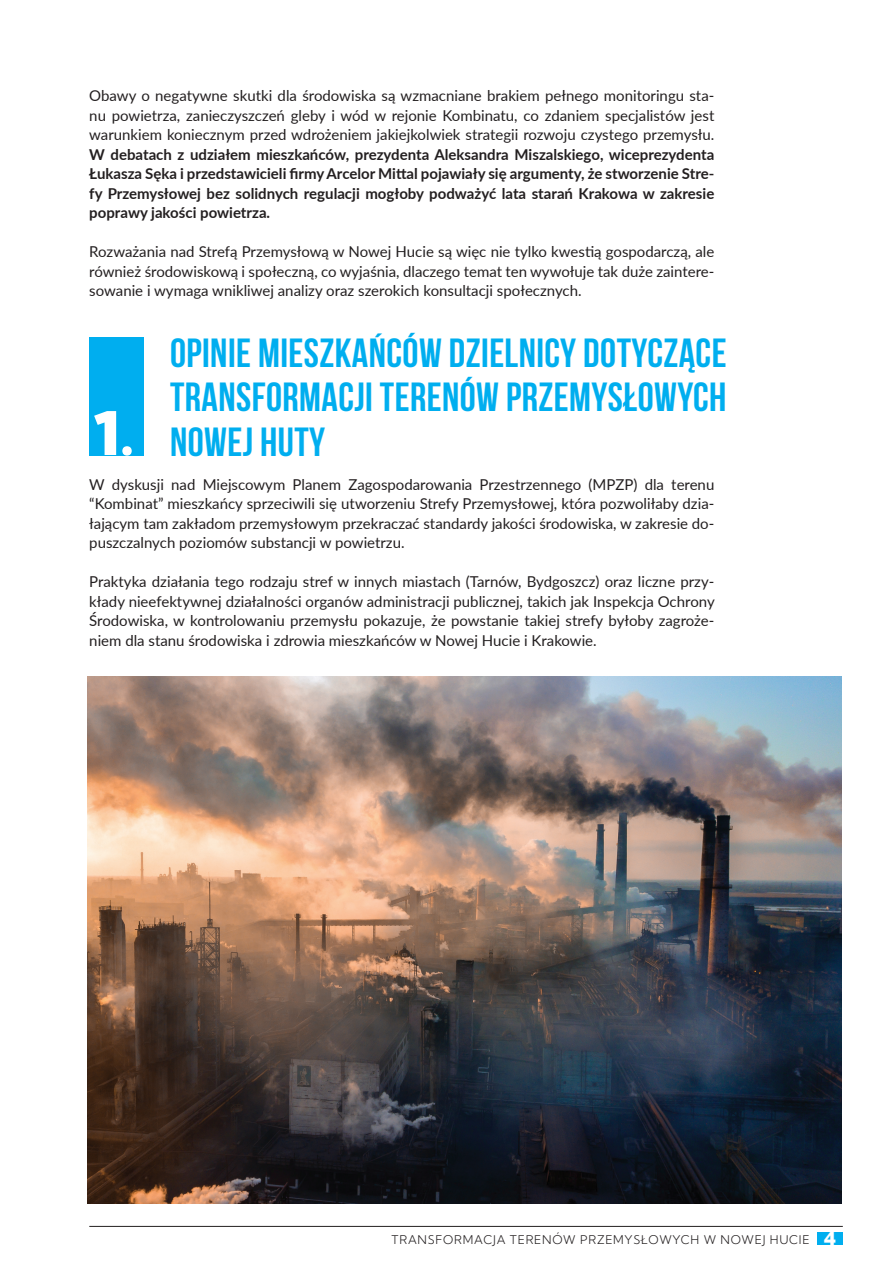
<style>
.page{position:relative;width:893px;height:1263px;background:#fff}
.page>*{position:absolute;margin:0;border:0;box-sizing:border-box;transform-origin:0 0}
.t1{font:900 60px "Kumbh Sans";color:#fff}
.t2{font:700 40.5px/44.2px "Bebas Neue";letter-spacing:.01em;color:#00aeef;text-align:justify}
.t3{font:15px/19.5px "Lato";color:#231f20;text-align:justify}
.t4{font:700 15px/19.5px "Lato";color:#231f20;text-align:justify}
.t5{font:300 12px "Kumbh Sans";letter-spacing:.06em;color:#231f20}
.s1{font-weight:900;font-size:18px;color:#fff}
</style>
<div class="page">
<div style="left:817px;top:1231px;width:26px;height:13px;background:#00aeef"></div>
<hr style="left:89px;top:1226px;width:754px;height:1px;background:#231f20">
<div style="left:89px;top:337px;width:55px;height:119px;background:#00aeef"></div>
<img style="left:88px;top:676px;width:754px;height:527px">
<p class="t3" style="left:89px;top:86px;width:627px">Obawy o negatywne skutki dla środowiska są wzmacniane brakiem pełnego monitoringu sta&shy;nu powietrza, zanieczyszczeń gleby i wód w rejonie Kombinatu, co zdaniem specjalistów jest warunkiem koniecznym przed wdrożeniem jakiejkolwiek strategii rozwoju czystego przemysłu.</p>
<p class="t4" style="left:89px;top:144px;width:627px">W debatach z udziałem mieszkańców, prezydenta Aleksandra Miszalskiego, wiceprezydenta Łukasza Sęka i przedstawicieli firmy Arcelor Mittal pojawiały się argumenty, że stworzenie Stre&shy;fy Przemysłowej bez solidnych regulacji mogłoby podważyć lata starań Krakowa w zakresie poprawy jakości powietrza.</p>
<p class="t3" style="left:89px;top:242px;width:627px">Rozważania nad Strefą Przemysłową w Nowej Hucie są więc nie tylko kwestią gospodarczą, ale również środowiskową i społeczną, co wyjaśnia, dlaczego temat ten wywołuje tak duże zaintere&shy;sowanie i wymaga wnikliwej analizy oraz szerokich konsultacji społecznych.</p>
<h1 class="t1" style="left:94px;top:396px;width:42px">1.</h1>
<h2 class="t2" style="left:170px;top:331px;width:558px">OPINIE MIESZKAŃCÓW DZIELNICY DOTYCZĄCE TRANSFORMACJI TERENÓW PRZEMYSŁOWYCH NOWEJ HUTY</h2>
<p class="t3" style="left:89px;top:474px;width:627px">W dyskusji nad Miejscowym Planem Zagospodarowania Przestrzennego (MPZP) dla terenu “Kombinat” mieszkańcy sprzeciwili się utworzeniu Strefy Przemysłowej, która pozwoliłaby dzia&shy;łającym tam zakładom przemysłowym przekraczać standardy jakości środowiska, w zakresie do&shy;puszczalnych poziomów substancji w powietrzu.</p>
<p class="t3" style="left:89px;top:572px;width:627px">Praktyka działania tego rodzaju stref w innych miastach (Tarnów, Bydgoszcz) oraz liczne przy&shy;kłady nieefektywnej działalności organów administracji publicznej, takich jak Inspekcja Ochrony Środowiska, w kontrolowaniu przemysłu pokazuje, że powstanie takiej strefy byłoby zagroże&shy;niem dla stanu środowiska i zdrowia mieszkańców w Nowej Hucie i Krakowie.</p>
<p class="t5" style="left:392px;top:1232px;width:446px">TRANSFORMACJA TERENÓW PRZEMYSŁOWYCH W NOWEJ H UCIE <span class="s1">4</span></p>
</div>
